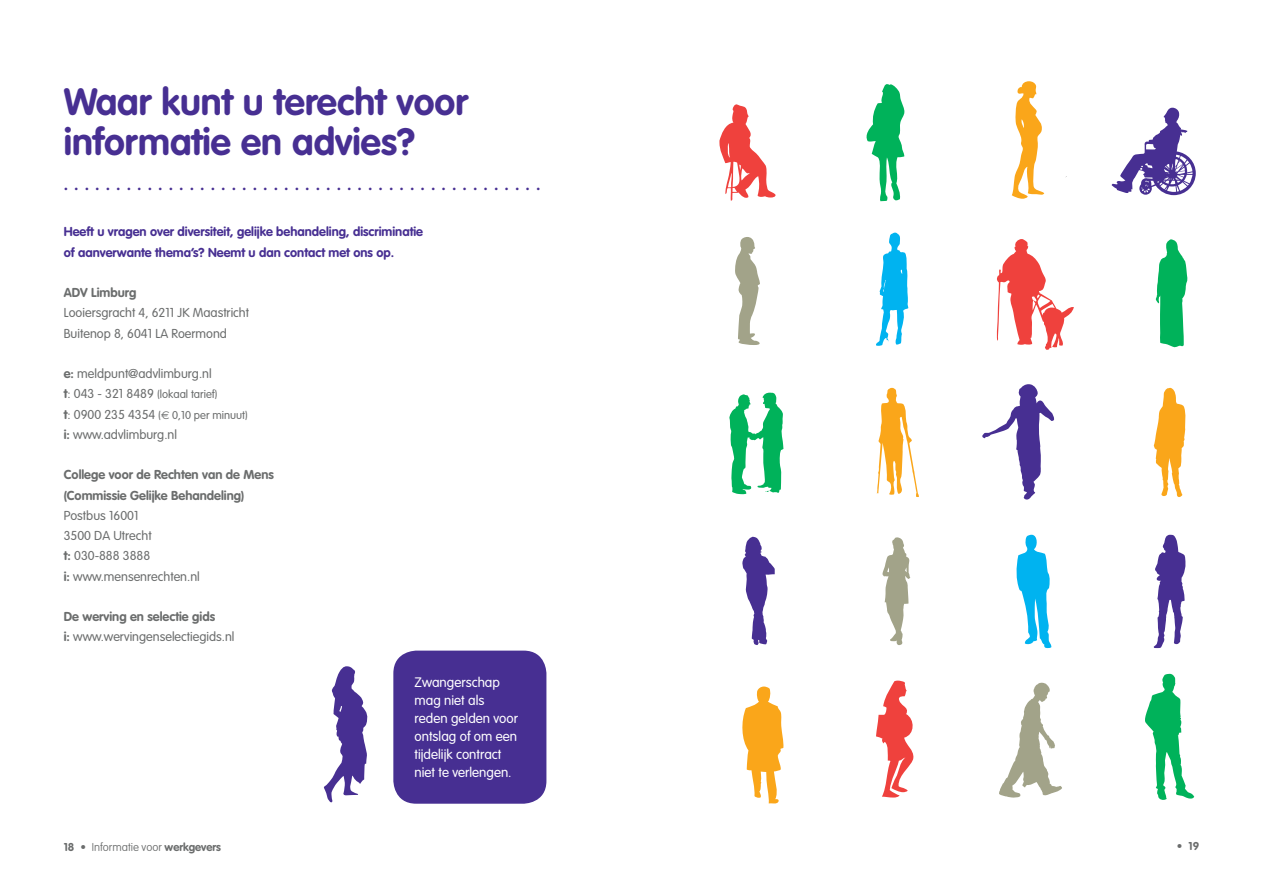
<style>
.page{position:relative;width:1263px;height:893px;background:#fff}
.page>*{position:absolute;margin:0;border:0;box-sizing:border-box;transform-origin:0 0}
.t1{font:700 37.5px/40.5px "VAG Rounded";color:#472f92}
.t2{font:700 16.5px "VAG Rounded";color:#472f92}
.t3{font:300 13.5px/18px "VAG Rounded";color:#fff}
.t4{font:300 12.75px/20.2px "VAG Rounded";color:#6b6d6d}
.t5{font:700 12.75px/20.2px "VAG Rounded";color:#472f92}
.t6{font:700 12.75px/20.2px "VAG Rounded";color:#6b6d6d}
.t7{font:300 11.25px/20.2px "VAG Rounded";color:#6b6d6d}
.t8{font:100 11.25px "VAG Rounded";color:#6b6d6d}
.t9{font:700 11.25px "VAG Rounded";color:#6b6d6d}
.s1{font-weight:700}
.s2{font-weight:700;font-size:12.75px}
.s3{font-size:12.75px}
.s4{font-family:"Euro Sans";font-weight:400}
</style>
<div class="page">
<svg style="left:876px;top:388px;width:43px;height:109px"></svg>
<svg style="left:876px;top:681px;width:38px;height:116px"></svg>
<svg style="left:742px;top:686px;width:42px;height:117px"></svg>
<svg style="left:1145px;top:674px;width:49px;height:126px"></svg>
<svg style="left:1012px;top:81px;width:32px;height:118px"></svg>
<svg style="left:719px;top:104px;width:57px;height:97px"></svg>
<svg style="left:876px;top:233px;width:32px;height:113px"></svg>
<svg style="left:735px;top:237px;width:25px;height:108px"></svg>
<svg style="left:1155px;top:239px;width:32px;height:108px"></svg>
<svg style="left:996px;top:239px;width:78px;height:111px"></svg>
<svg style="left:729px;top:393px;width:54px;height:101px"></svg>
<svg style="left:742px;top:537px;width:33px;height:108px"></svg>
<svg style="left:882px;top:537px;width:28px;height:108px"></svg>
<svg style="left:1111px;top:108px;width:85px;height:87px"></svg>
<svg style="left:982px;top:384px;width:72px;height:116px"></svg>
<svg style="left:1154px;top:388px;width:31px;height:109px"></svg>
<svg style="left:1153px;top:535px;width:32px;height:113px"></svg>
<svg style="left:1016px;top:535px;width:36px;height:113px"></svg>
<svg style="left:866px;top:84px;width:38px;height:117px"></svg>
<svg style="left:999px;top:683px;width:63px;height:115px"></svg>
<svg style="left:324px;top:666px;width:44px;height:136px"></svg>
<div style="left:393px;top:651px;width:153px;height:153px;background:#472f92;border-radius:23px"></div>
<h1 class="t1" style="left:64px;top:83px;width:406px">Waar kunt u terecht voor informatie en advies?</h1>
<p class="t2" style="left:64px;top:174px;width:478px">. . . . . . . . . . . . . . . . . . . . . . . . . . . . . . . . . . . . . . . . . . . . . .</p>
<p class="t5" style="left:64px;top:222px;width:361px">Heeft u vragen over diversiteit, gelijke behandeling, discriminatie of aanverwante thema’s? Neemt u dan contact met ons op.</p>
<p class="t6" style="left:64px;top:283px;width:74px">ADV Limburg</p>
<p class="t4" style="left:64px;top:303px;width:187px">Looiersgracht 4, 6211 JK Maastricht<br>Buitenop 8, 6041 LA Roermond</p>
<p class="t4" style="left:64px;top:364px;width:149px"><span class="s1">e:</span> meldpunt@advlimburg.nl</p>
<p class="t7" style="left:64px;top:385px;width:186px"><span class="s2">t</span><span class="s3">: 043 - 321 8489</span> (lokaal tarief)<br><span class="s2">t</span><span class="s3">: 0900 235 4354</span> (<span class="s4">€</span> 0,10 per minuut)</p>
<p class="t4" style="left:64px;top:425px;width:115px"><span class="s1">i:</span> www.advlimburg.nl</p>
<p class="t6" style="left:64px;top:465px;width:212px">College voor de Rechten van de Mens (Commissie Gelijke Behandeling)</p>
<p class="t4" style="left:64px;top:506px;width:138px">Postbus 16001<br>3500 DA Utrecht<br><span class="s1">t:</span> 030-888 3888<br><span class="s1">i:</span> www.mensenrechten.nl</p>
<p class="t4" style="left:64px;top:607px;width:172px"><span class="s1">De werving en selectie gids<br>i:</span> www.wervingenselectiegids.nl</p>
<p class="t3" style="left:415px;top:674px;width:105px">Zwangerschap mag niet als reden gelden voor ontslag of om een tijdelijk contract niet te verlengen.</p>
<p class="t8" style="left:64px;top:840px;width:159px"><span class="s1">18 •</span> Informatie voor <span class="s1">werkgevers</span></p>
<p class="t9" style="left:1177px;top:840px;width:24px">• 19</p>
</div>
